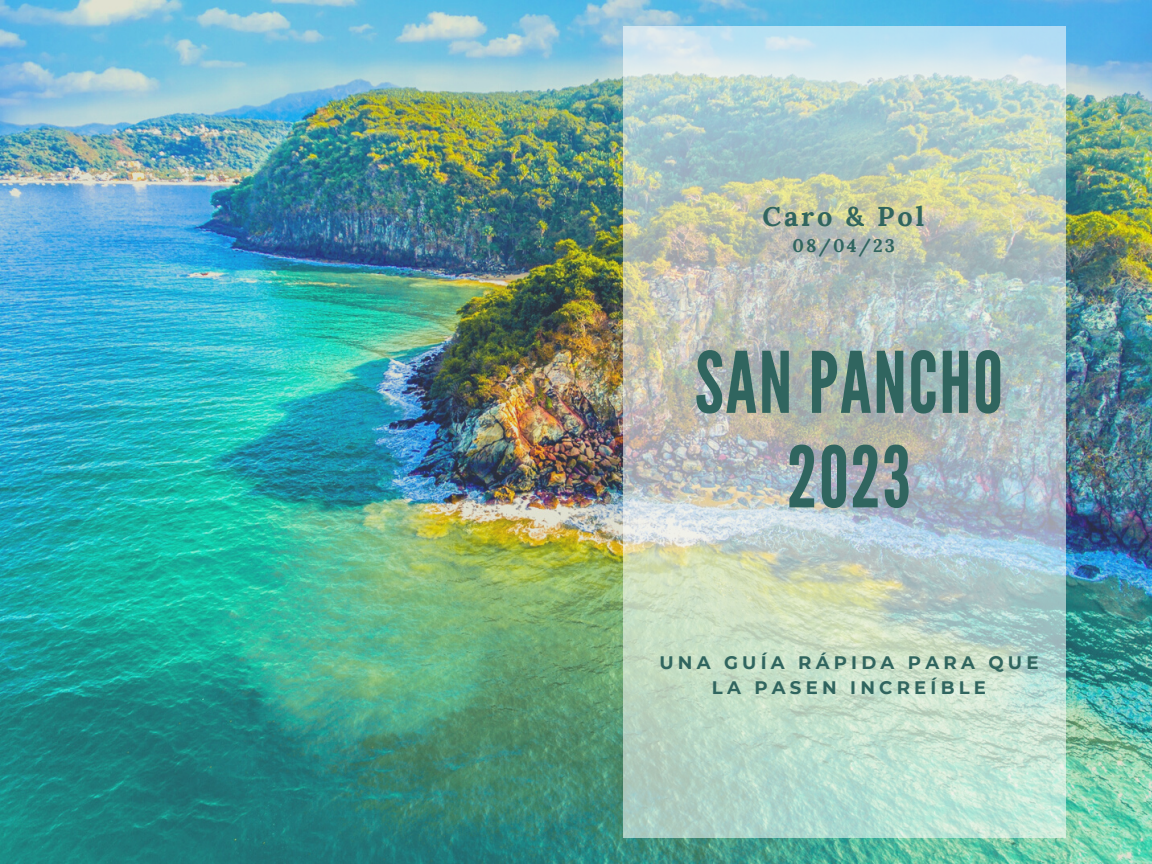
<style>
.page{position:relative;width:1152px;height:864px;background:#fff}
.page>*{position:absolute;margin:0;border:0;box-sizing:border-box;transform-origin:0 0}
.t1{font:84.45px/94.5px "League Gothic";letter-spacing:.02em;color:#30655f;text-align:center}
.t2{font:700 27.15px "Lora";letter-spacing:.11em;color:#30655f}
.t3{font:700 18.15px/24.8px "Montserrat";letter-spacing:.23em;color:#30655f;text-align:center}
.t4{font:700 18.15px "Lora";color:#30655f}
</style>
<div class="page">
<img style="left:0;top:0;width:1152px;height:864px">
<img style="left:624px;top:26px;width:442px;height:811px">
<h2 class="t2" style="left:762px;top:199px;width:163px">Caro &amp; Pol</h2>
<p class="t4" style="left:793px;top:234px;width:104px">08/04/23</p>
<h1 class="t1" style="left:695px;top:337px;width:310px">SAN PANCHO<br>2023</h1>
<p class="t3" style="left:659px;top:650px;width:381px">UNA GUÍA RÁPIDA PARA QUE<br>LA PASEN INCREÍBLE</p>
</div>
